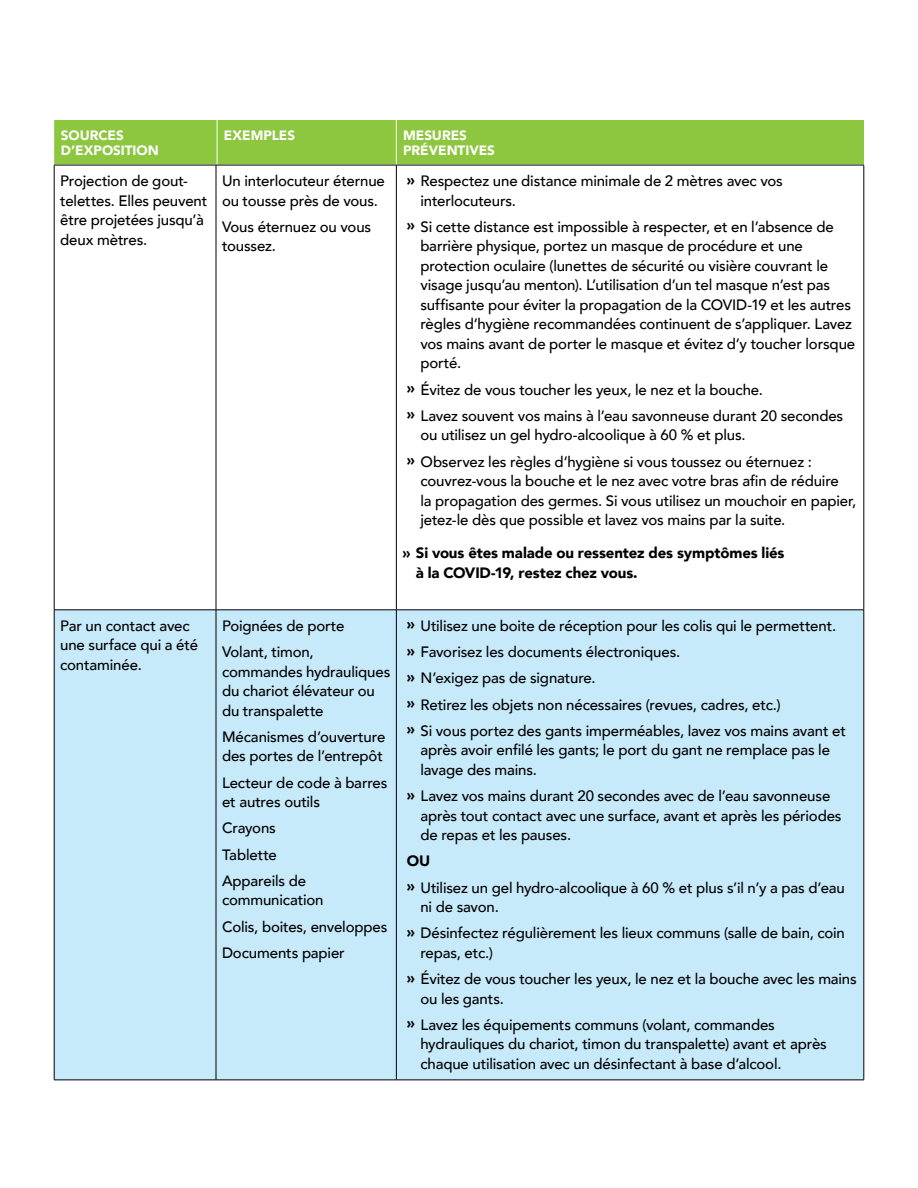
<style>
.page{position:relative;width:918px;height:1188px;background:#fff}
.page>*{position:absolute;margin:0;border:0;box-sizing:border-box;transform-origin:0 0}
.t1{font:500 15px/19.5px "Avenir";letter-spacing:-.01em;color:#000}
.t2{font:900 15px/19.5px "Avenir";letter-spacing:-.01em;color:#000}
.t3{font:900 13.5px/15px "Avenir";color:#fff}
.s1{font-weight:900}
</style>
<div class="page">
<div style="left:54px;top:120px;width:810px;height:44px;background:#8dc63f"></div>
<hr style="left:217px;top:120px;width:1px;height:44px;background:#fff">
<hr style="left:396px;top:120px;width:1px;height:44px;background:#fff">
<svg style="left:55px;top:166px;width:809px;height:444px"></svg>
<div style="left:55px;top:611px;width:809px;height:469px;background:#c7eafb"></div>
<hr style="left:54px;top:165px;width:162px;height:1px;background:#000">
<hr style="left:54px;top:165px;width:1px;height:445px;background:#000">
<hr style="left:216px;top:165px;width:180px;height:1px;background:#000">
<hr style="left:216px;top:165px;width:1px;height:445px;background:#000">
<hr style="left:396px;top:165px;width:468px;height:1px;background:#000">
<hr style="left:396px;top:165px;width:1px;height:445px;background:#000">
<hr style="left:864px;top:165px;width:1px;height:445px;background:#000">
<hr style="left:54px;top:610px;width:162px;height:1px;background:#000">
<hr style="left:54px;top:610px;width:1px;height:470px;background:#000">
<hr style="left:216px;top:610px;width:180px;height:1px;background:#000">
<hr style="left:216px;top:610px;width:1px;height:470px;background:#000">
<hr style="left:396px;top:610px;width:468px;height:1px;background:#000">
<hr style="left:396px;top:610px;width:1px;height:470px;background:#000">
<hr style="left:864px;top:610px;width:1px;height:470px;background:#000">
<hr style="left:54px;top:1080px;width:162px;height:1px;background:#000">
<hr style="left:216px;top:1080px;width:180px;height:1px;background:#000">
<hr style="left:396px;top:1080px;width:468px;height:1px;background:#000">
<p class="t3" style="left:61px;top:128px;width:99px">SOURCES<br>D’EXPOSITION</p>
<p class="t3" style="left:224px;top:128px;width:73px">EXEMPLES</p>
<p class="t3" style="left:403px;top:128px;width:93px">MESURES<br>PRÉVENTIVES</p>
<p class="t1" style="left:60px;top:170px;width:149px">Projection de gout&shy;telettes. Elles peuvent être projetées jusqu’à deux mètres.</p>
<p class="t1" style="left:222px;top:170px;width:164px">Un interlocuteur éternue ou tousse près de vous.</p>
<p class="t1" style="left:420px;top:170px;width:364px;text-indent:-14px"><span class="s1">»</span> Respectez une distance minimale de 2 mètres avec vos interlocuteurs.</p>
<p class="t1" style="left:420px;top:216px;width:436px;text-indent:-14px"><span class="s1">»</span> Si cette distance est impossible à respecter, et en l’absence de barrière physique, portez un masque de procédure et une protection oculaire (lunettes de sécurité ou visière couvrant le visage jusqu’au menton). L’utilisation d’un tel masque n’est pas suffisante pour éviter la propagation de la COVID-19 et les autres règles d’hygiène recommandées continuent de s’appliquer. Lavez vos mains avant de porter le masque et évitez d’y toucher lorsque porté.</p>
<p class="t1" style="left:407px;top:375px;width:438px;line-height:26.2px"><span class="s1">»</span> Évitez de vous toucher les yeux, le nez et la bouche.<br><span class="s1">»</span> Lavez souvent vos mains à l’eau savonneuse durant 20 secondes</p>
<p class="t1" style="left:407px;top:421px;width:407px;line-height:26.2px;text-indent:14px">ou utilisez un gel hydro-alcoolique à 60 % et plus.<br><span class="s1">»</span> Observez les règles d’hygiène si vous toussez ou éternuez :</p>
<p class="t1" style="left:420px;top:470px;width:438px">couvrez-vous la bouche et le nez avec votre bras afin de réduire<br>la propagation des germes. Si vous utilisez un mouchoir en papier, jetez-le dès que possible et lavez vos mains par la suite.</p>
<p class="t2" style="left:416px;top:543px;width:370px;text-indent:-14px">» Si vous êtes malade ou ressentez des symptômes liés à la COVID-19, restez chez vous.</p>
<p class="t1" style="left:222px;top:216px;width:151px">Vous éternuez ou vous toussez.</p>
<p class="t1" style="left:60px;top:615px;width:139px">Par un contact avec une surface qui a été contaminée.</p>
<p class="t1" style="left:222px;top:612px;width:124px;line-height:26.2px">Poignées de porte<br>Volant, timon,</p>
<p class="t1" style="left:222px;top:661px;width:170px">commandes hydrauliques du chariot élévateur ou du transpalette</p>
<p class="t1" style="left:222px;top:726px;width:165px">Mécanismes d’ouverture des portes de l’entrepôt</p>
<p class="t1" style="left:222px;top:772px;width:167px">Lecteur de code à barres et autres outils</p>
<p class="t1" style="left:222px;top:814px;width:86px;line-height:26.2px">Crayons<br>Tablette<br>Appareils de</p>
<p class="t1" style="left:222px;top:886px;width:167px;line-height:26.2px">communication<br>Colis, boites, enveloppes<br>Documents papier</p>
<p class="t1" style="left:407px;top:612px;width:441px;line-height:26.2px"><span class="s1">»</span> Utilisez une boite de réception pour les colis qui le permettent. <span class="s1">»</span> Favorisez les documents électroniques.<br><span class="s1">»</span> N’exigez pas de signature.<br><span class="s1">»</span> Retirez les objets non nécessaires (revues, cadres, etc.)<br><span class="s1">»</span> Si vous portez des gants imperméables, lavez vos mains avant et</p>
<p class="t1" style="left:420px;top:740px;width:411px">après avoir enfilé les gants; le port du gant ne remplace pas le lavage des mains.</p>
<p class="t1" style="left:420px;top:785px;width:423px;text-indent:-13px"><span class="s1">»</span> Lavez vos mains durant 20 secondes avec de l’eau savonneuse après tout contact avec une surface, avant et après les périodes de repas et les pauses.</p>
<p class="t1" style="left:407px;top:847px;width:440px;line-height:26.2px"><span class="s1">OU<br>»</span> Utilisez un gel hydro-alcoolique à 60 % et plus s’il n’y a pas d’eau</p>
<p class="t1" style="left:407px;top:893px;width:439px;line-height:26.2px;text-indent:13px">ni de savon.<br><span class="s1">»</span> Désinfectez régulièrement les lieux communs (salle de bain, coin</p>
<p class="t1" style="left:407px;top:939px;width:451px;line-height:26.2px;text-indent:13px">repas, etc.)<br><span class="s1">»</span> Évitez de vous toucher les yeux, le nez et la bouche avec les mains</p>
<p class="t1" style="left:407px;top:984px;width:370px;line-height:26.2px;text-indent:13px">ou les gants.<br><span class="s1">»</span> Lavez les équipements communs (volant, commandes</p>
<p class="t1" style="left:420px;top:1034px;width:408px">hydrauliques du chariot, timon du transpalette) avant et après chaque utilisation avec un désinfectant à base d’alcool.</p>
</div>
